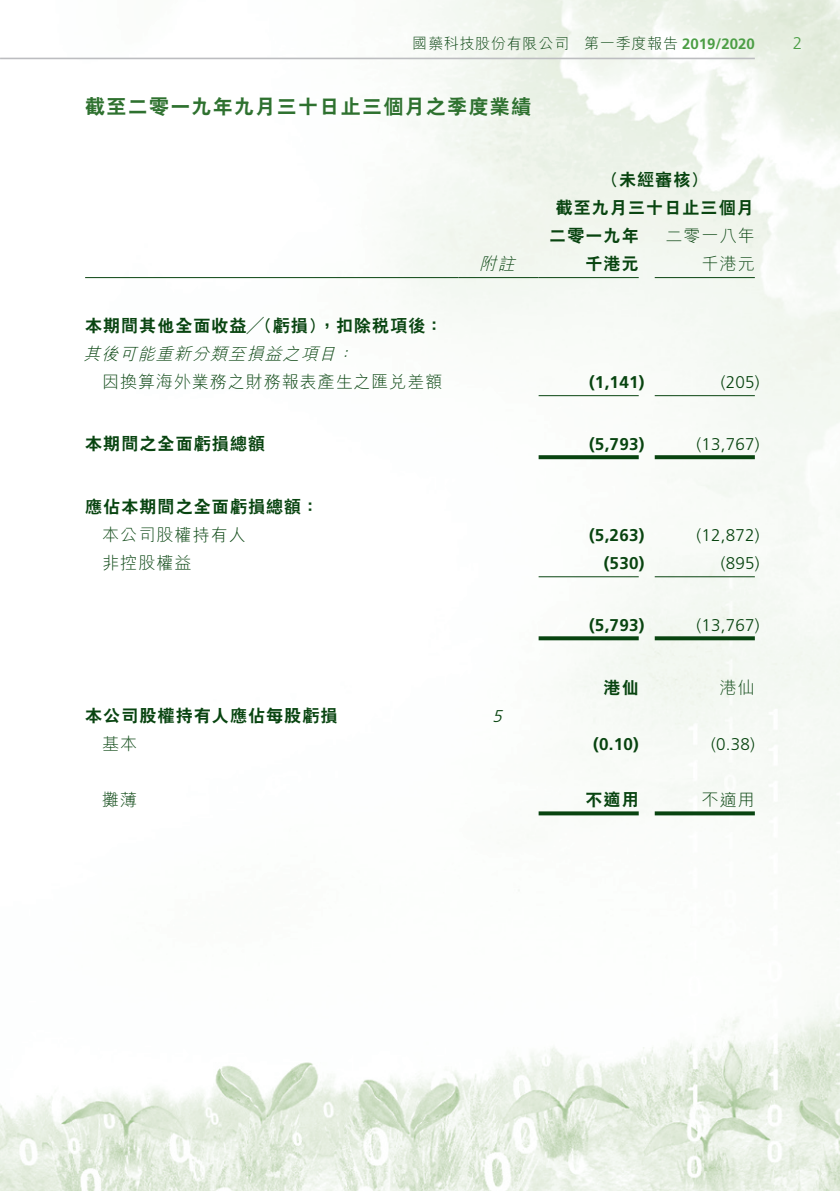
<style>
.page{position:relative;width:840px;height:1191px;background:#fff}
.page>*{position:absolute;margin:0;border:0;box-sizing:border-box;transform-origin:0 0}
.t1{font:800 20px "C Hei 2 HK";letter-spacing:.065em;color:#2e712f}
._15_Table_Stub{font:800 17px "C Hei 2 HK";letter-spacing:.065em;color:#084410}
._01_Body_Text{font:300 17px "Frutiger LT Std";letter-spacing:.015em;color:#084410}
._01_Body_Text-2{font:700 17px "Frutiger LT Std";letter-spacing:.015em;color:#084410}
._15_Table_Stub-2{font:300 17px "M Hei HK";letter-spacing:.055em;color:#084410}
._01_Body_Text-3{font:800 17px/28px "C Hei 2 HK";letter-spacing:.065em;color:#084410;text-align:center}
._15_Table_Stub-3{font:italic 300 17px "M Hei HK";color:#084410}
._01_Body_Text-4{font:300 17px "M Hei HK";letter-spacing:.065em;color:#084410}
._01_Body_Text-5{font:italic 300 17px "M Hei HK";color:#084410}
.t2{font:300 17px "Frutiger LT Std";color:#4c9e45}
._15_Table_Stub-4{font:italic 300 17px "Frutiger LT Std";color:#084410}
.t3{font:700 15px "Frutiger LT Std";color:#4c9e45}
.t4{font:300 15px "M Hei HK";letter-spacing:.05em;color:#084410}
.s1{font-family:"M Hei HK";font-weight:300;color:#084410}
</style>
<div class="page">
<img style="left:1px;top:0;width:838px;height:1191px">
<hr style="left:0;top:58px;width:754px;height:1px;background:#bcbdc0">
<hr style="left:85px;top:277px;width:373px;height:1px;background:#084410">
<hr style="left:458px;top:277px;width:80px;height:1px;background:#084410">
<hr style="left:538px;top:277px;width:100px;height:1px;background:#084410">
<hr style="left:654px;top:277px;width:100px;height:1px;background:#084410">
<hr style="left:538px;top:395px;width:100px;height:1px;background:#084410">
<hr style="left:654px;top:395px;width:100px;height:1px;background:#084410">
<svg style="left:538px;top:455px;width:100px;height:4px"></svg>
<svg style="left:654px;top:455px;width:100px;height:4px"></svg>
<hr style="left:538px;top:576px;width:100px;height:1px;background:#084410">
<hr style="left:654px;top:576px;width:100px;height:1px;background:#084410">
<svg style="left:538px;top:636px;width:100px;height:4px"></svg>
<svg style="left:654px;top:636px;width:100px;height:4px"></svg>
<svg style="left:538px;top:811px;width:100px;height:4px"></svg>
<svg style="left:654px;top:811px;width:100px;height:4px"></svg>
<p class="t4" style="left:412px;top:33px;width:158px">國藥科技股份有限公司</p>
<p class="t3" style="left:584px;top:35px;width:172px"><span class="s1">第一季度報告</span> 2019/2020</p>
<p class="t1" style="left:85px;top:93px;width:447px">截至二零一九年九月三十日止三個月之季度業績</p>
<p class="_15_Table_Stub" style="left:85px;top:314px;width:241px">本期間其他全面收益╱（虧損）</p>
<p class="_15_Table_Stub" style="left:319px;top:314px;width:125px">，扣除稅項後：</p>
<p class="_15_Table_Stub-3" style="left:83px;top:342px;width:260px">其後可能重新分類至損益之項目</p>
<p class="_15_Table_Stub-3" style="left:336px;top:342px;width:25px">：</p>
<p class="_15_Table_Stub-2" style="left:102px;top:370px;width:341px">因換算海外業務之財務報表產生之匯兌差額</p>
<p class="_15_Table_Stub" style="left:85px;top:432px;width:181px">本期間之全面虧損總額</p>
<p class="_15_Table_Stub" style="left:85px;top:495px;width:235px">應佔本期間之全面虧損總額：</p>
<p class="_15_Table_Stub-2" style="left:102px;top:523px;width:145px">本公司股權持有人</p>
<p class="_15_Table_Stub-2" style="left:102px;top:551px;width:91px">非控股權益</p>
<p class="_15_Table_Stub" style="left:85px;top:704px;width:254px">本公司股權持有人應佔每股虧損</p>
<p class="_15_Table_Stub-2" style="left:102px;top:732px;width:37px">基本</p>
<p class="_15_Table_Stub-2" style="left:102px;top:788px;width:37px">攤薄</p>
<p class="_01_Body_Text-5" style="left:479px;top:252px;width:43px">附註</p>
<p class="_01_Body_Text-3" style="left:555px;top:166px;width:199px">（未經審核(<br>截至九月三十日止三個月</p>
<p class="_01_Body_Text-4" style="left:665px;top:224px;width:91px">二零一八年</p>
<p class="_01_Body_Text-3" style="left:549px;top:222px;width:91px">二零一九年</p>
<p class="_01_Body_Text-3" style="left:585px;top:250px;width:55px">千港元</p>
<p class="_01_Body_Text-4" style="left:701px;top:252px;width:55px">千港元</p>
<p class="_15_Table_Stub-4" style="left:492px;top:706px;width:16px">5</p>
<p class="_01_Body_Text-2" style="left:588px;top:372px;width:57px">)1,141(</p>
<p class="_01_Body_Text" style="left:720px;top:372px;width:40px">)205(</p>
<p class="_01_Body_Text-2" style="left:588px;top:434px;width:57px">)5,793(</p>
<p class="_01_Body_Text" style="left:696px;top:434px;width:65px">)13,767(</p>
<p class="_01_Body_Text-2" style="left:588px;top:525px;width:57px">)5,263(</p>
<p class="_01_Body_Text" style="left:696px;top:525px;width:65px">)12,872(</p>
<p class="_01_Body_Text-2" style="left:603px;top:553px;width:42px">)530(</p>
<p class="_01_Body_Text" style="left:720px;top:553px;width:40px">)895(</p>
<p class="_01_Body_Text-2" style="left:588px;top:615px;width:57px">)5,793(</p>
<p class="_01_Body_Text" style="left:696px;top:615px;width:65px">)13,767(</p>
<p class="_01_Body_Text-3" style="left:603px;top:674px;width:37px">港仙</p>
<p class="_01_Body_Text-4" style="left:719px;top:676px;width:37px">港仙</p>
<p class="_01_Body_Text-2" style="left:592px;top:734px;width:47px">)0.10(</p>
<p class="_01_Body_Text" style="left:710px;top:734px;width:45px">)0.38(</p>
<p class="_01_Body_Text-3" style="left:585px;top:786px;width:55px">不適用</p>
<p class="_01_Body_Text-4" style="left:701px;top:788px;width:55px">不適用</p>
<p class="t2" style="left:792px;top:34px;width:11px">2</p>
</div>
